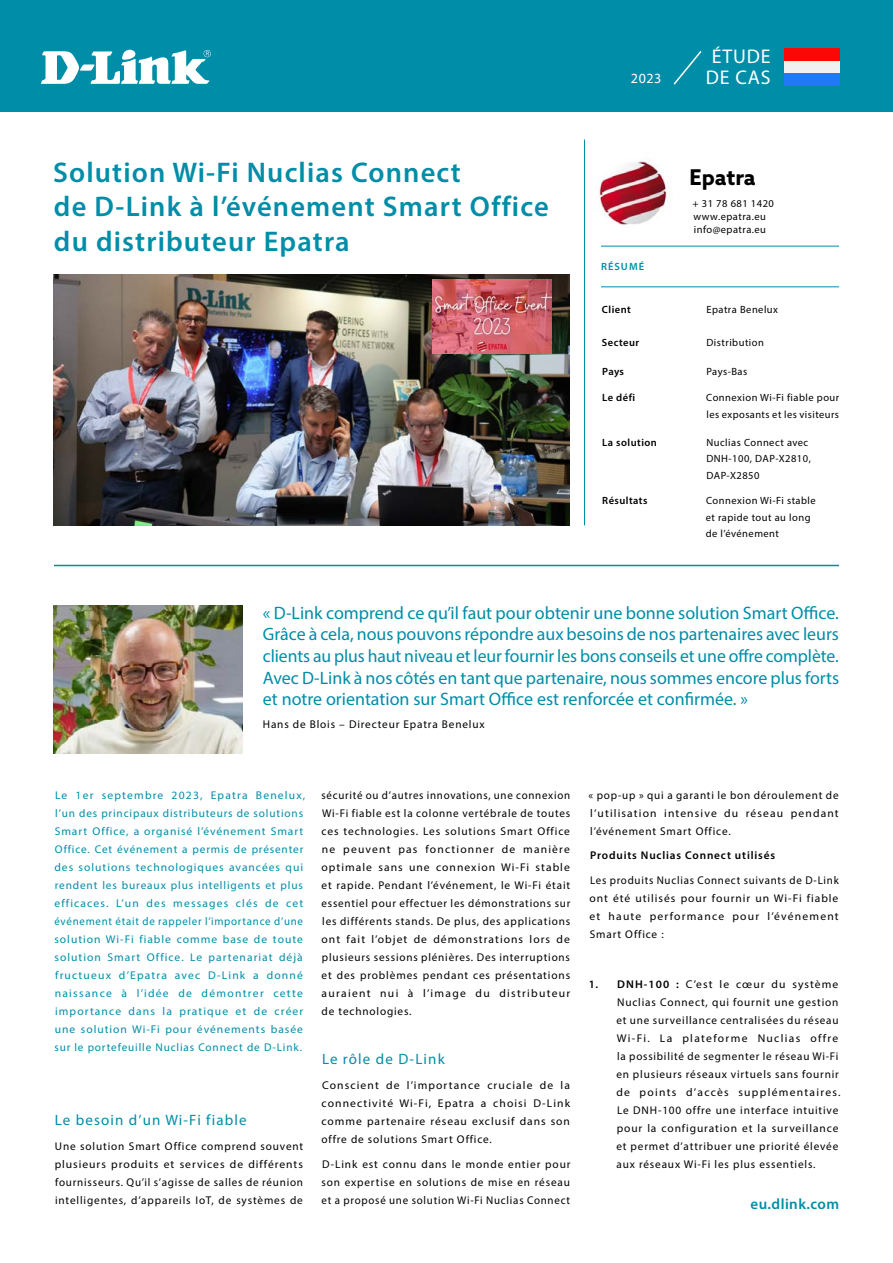
<style>
.page{position:relative;width:893px;height:1263px;background:#fff}
.page>*{position:absolute;margin:0;border:0;box-sizing:border-box;transform-origin:0 0}
.t1{font:600 28.5px/34.5px "Myriad Pro";letter-spacing:.04em;color:#008da8}
.t2{font:700 21.75px "Azo Sans";color:#000}
.t3{font:19.8px "Myriad Pro";letter-spacing:.04em;color:#fff}
.t4{font:18px/21.6px "Myriad Pro";color:#008da8;text-align:justify}
.t5{font:15px "Myriad Pro";letter-spacing:.075em;color:#008da8}
.t6{font:600 15px "Myriad Pro";letter-spacing:.03em;color:#008da8}
.t7{font:14.1px "Myriad Pro";color:#fff}
.t8{font:11.25px/18px "Myriad Pro";letter-spacing:.075em;color:#000;text-align:justify}
.t9{font:11.25px/18px "Myriad Pro";letter-spacing:.085em;color:#008da8}
.t10{font:600 11.25px "Myriad Pro";letter-spacing:.075em;color:#000}
.t11{font:10.5px/16.5px "Myriad Pro";letter-spacing:.045em;color:#000}
.t12{font:600 10.5px "Myriad Pro";letter-spacing:.045em;color:#000}
.t13{font:600 10.5px "Myriad Pro";letter-spacing:.1em;color:#008da8}
.s1{font-weight:600}
</style>
<div class="page">
<hr style="left:54px;top:565px;width:785px;height:1px;background:#008da8">
<hr style="left:584px;top:139px;width:1px;height:386px;background:#008da8">
<div style="left:0;top:0;width:893px;height:112px;background:#008da8"></div>
<svg style="left:41px;top:49px;width:170px;height:35px"></svg>
<hr style="left:601px;top:287px;width:238px;height:1px;background:#008da8">
<hr style="left:601px;top:246px;width:238px;height:1px;background:#008da8">
<img style="left:596px;top:160px;width:72px;height:65px">
<img style="left:53px;top:274px;width:517px;height:252px">
<img style="left:432px;top:279px;width:119px;height:75px">
<img style="left:53px;top:605px;width:189px;height:148px">
<svg style="left:673px;top:51px;width:29px;height:34px"></svg>
<div style="left:784px;top:61px;width:55px;height:12px;background:#f2f0f0"></div>
<div style="left:784px;top:73px;width:55px;height:12px;background:#217af2"></div>
<div style="left:784px;top:49px;width:55px;height:12px;background:#fa0805"></div>
<h3 class="t3" style="left:712px;top:44px;width:60px">ÉTUDE</h3>
<h1 class="t1" style="left:53px;top:154px;width:497px">Solution Wi-Fi Nuclias Connect<br>de D-Link à l’événement Smart Office du distributeur Epatra</h1>
<p class="t7" style="left:631px;top:70px;width:32px">2023</p>
<h3 class="t3" style="left:706px;top:65px;width:66px">DE CAS</h3>
<p class="t13" style="left:601px;top:260px;width:45px">RÉSUMÉ</p>
<h2 class="t2" style="left:689px;top:162px;width:67px">Epatra</h2>
<p class="t11" style="left:692px;top:197px;width:83px;line-height:12.8px">+ 31 78 681 1420 www.epatra.eu info@epatra.eu</p>
<p class="t12" style="left:602px;top:303px;width:30px">Client</p>
<p class="t11" style="left:706px;top:301px;width:73px">Epatra Benelux</p>
<p class="t12" style="left:602px;top:335px;width:39px">Secteur</p>
<p class="t11" style="left:706px;top:334px;width:59px">Distribution</p>
<p class="t12" style="left:602px;top:365px;width:23px">Pays</p>
<p class="t11" style="left:706px;top:363px;width:42px">Pays-Bas</p>
<p class="t12" style="left:602px;top:391px;width:35px">Le défi</p>
<p class="t11" style="left:706px;top:389px;width:135px">Connexion Wi-Fi fiable pour les exposants et les visiteurs</p>
<p class="t12" style="left:602px;top:436px;width:56px">La solution</p>
<p class="t11" style="left:706px;top:434px;width:106px">Nuclias Connect avec<br>DNH-100, DAP-X2810,<br>DAP-X2850</p>
<p class="t12" style="left:602px;top:494px;width:47px">Résultats</p>
<p class="t11" style="left:706px;top:492px;width:112px">Connexion Wi-Fi stable et rapide tout au long de l’événement</p>
<p class="t4" style="left:263px;top:602px;width:578px">« D-Link comprend ce qu’il faut pour obtenir une bonne solution Smart Office.<br>Grâce à cela, nous pouvons répondre aux besoins de nos partenaires avec leurs clients au plus haut niveau et leur fournir les bons conseils et une offre complète.<br>Avec D-Link à nos côtés en tant que partenaire, nous sommes encore plus forts et notre orientation sur Smart Office est renforcée et confirmée. »</p>
<p class="t8" style="left:263px;top:715px;width:223px">Hans de Blois – Directeur Epatra Benelux</p>
<p class="t9" style="left:54px;top:786px;width:252px">Le 1er septembre 2023, Epatra Benelux, l’un des principaux distributeurs de solutions Smart Office, a organisé l’événement Smart Office. Cet événement a permis de présenter des solutions technologiques avancées qui rendent les bureaux plus intelligents et plus efficaces. L’un des messages clés de cet événement était de rappeler l’importance d’une solution Wi-Fi fiable comme base de toute solution Smart Office. Le partenariat déjà fructueux d’Epatra avec D-Link a donné naissance à l’idée de démontrer cette importance dans la pratique et de créer une solution Wi-Fi pour événements basée sur le portefeuille Nuclias Connect de D-Link.</p>
<h3 class="t5" style="left:55px;top:1110px;width:193px">Le besoin d’un Wi-Fi fiable</h3>
<p class="t8" style="left:55px;top:1137px;width:250px">Une solution Smart Office comprend souvent plusieurs produits et services de différents fournisseurs. Qu’il s’agisse de salles de réunion intelligentes, d’appareils IoT, de systèmes de</p>
<p class="t8" style="left:322px;top:786px;width:250px">sécurité ou d’autres innovations, une connexion Wi-Fi fiable est la colonne vertébrale de toutes ces technologies. Les solutions Smart Office ne peuvent pas fonctionner de manière optimale sans une connexion Wi-Fi stable et rapide. Pendant l’événement, le Wi-Fi était essentiel pour effectuer les démonstrations sur les différents stands. De plus, des applications ont fait l’objet de démonstrations lors de plusieurs sessions plénières. Des interruptions et des problèmes pendant ces présentations auraient nui à l’image du distributeur de technologies.</p>
<h3 class="t5" style="left:322px;top:1050px;width:124px">Le rôle de D-Link</h3>
<p class="t8" style="left:322px;top:1076px;width:250px">Conscient de l’importance cruciale de la connectivité Wi-Fi, Epatra a choisi D-Link comme partenaire réseau exclusif dans son offre de solutions Smart Office.</p>
<p class="t8" style="left:322px;top:1155px;width:250px">D-Link est connu dans le monde entier pour son expertise en solutions de mise en réseau et a proposé une solution Wi-Fi Nuclias Connect</p>
<p class="t8" style="left:588px;top:786px;width:252px">« pop-up » qui a garanti le bon déroulement de l’utilisation intensive du réseau pendant l’événement Smart Office.</p>
<p class="t10" style="left:590px;top:848px;width:186px">Produits Nuclias Connect utilisés</p>
<p class="t8" style="left:589px;top:871px;width:251px">Les produits Nuclias Connect suivants de D-Link ont été utilisés pour fournir un Wi-Fi fiable et haute performance pour l’événement Smart Office :</p>
<p class="t8" style="left:616px;top:975px;width:226px;text-align:left;text-indent:-28px"><span class="s1">1. DNH-100 :</span> C’est le cœur du système Nuclias Connect, qui fournit une gestion et une surveillance centralisées du réseau Wi-Fi. La plateforme Nuclias offre la possibilité de segmenter le réseau Wi-Fi en plusieurs réseaux virtuels sans fournir de points d’accès supplémentaires.<br>Le DNH-100 offre une interface intuitive pour la configuration et la surveillance et permet d’attribuer une priorité élevée aux réseaux Wi-Fi les plus essentiels.</p>
<h3 class="t6" style="left:750px;top:1195px;width:90px">eu.dlink.com</h3>
</div>
